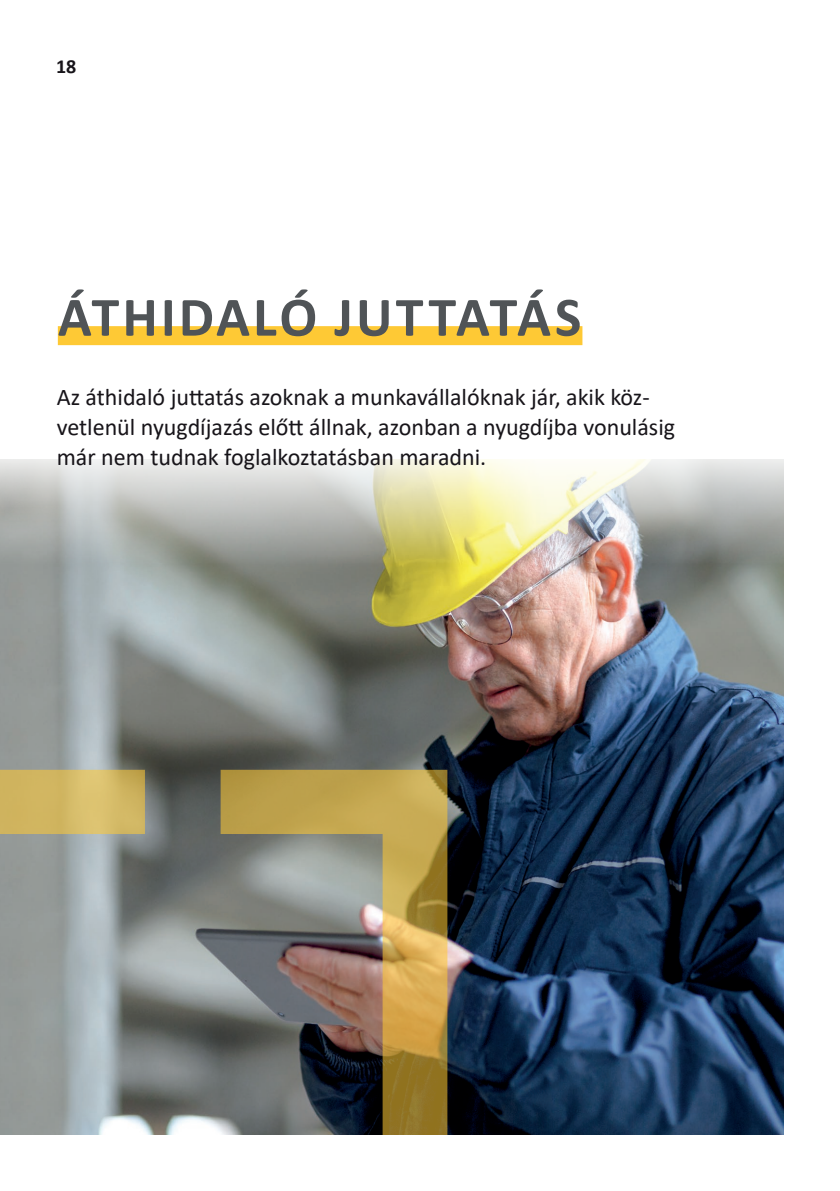
<style>
.page{position:relative;width:840px;height:1191px;background:#fff}
.page>*{position:absolute;margin:0;border:0;box-sizing:border-box;transform-origin:0 0}
.t1{font:700 56px "Calibri";letter-spacing:.055em;color:#505457}
.t2{font:24px/30px "Calibri";color:#171419}
.t3{font:700 20px "Calibri";color:#171419}
</style>
<div class="page">
<img style="left:0;top:459px;width:782px;height:675px">
<div style="left:58px;top:326px;width:524px;height:19px;background:#fec935"></div>
<svg style="left:220px;top:769px;width:227px;height:365px;background:#8e805d"></svg>
<svg style="left:0;top:769px;width:145px;height:365px;background:#a2a395"></svg>
<p class="t3" style="left:56px;top:52px;width:22px">18</p>
<h1 class="t1" style="left:58px;top:277px;width:524px">ÁTHIDALÓ JUTTATÁS</h1>
<p class="t2" style="left:57px;top:382px;width:619px">Az áthidaló juttatás azoknak a munkavállalóknak jár, akik köz&shy;vetlenül nyugdíjazás előtt állnak, azonban a nyugdíjba vonulásig már nem tudnak foglalkoztatásban maradni.</p>
</div>
